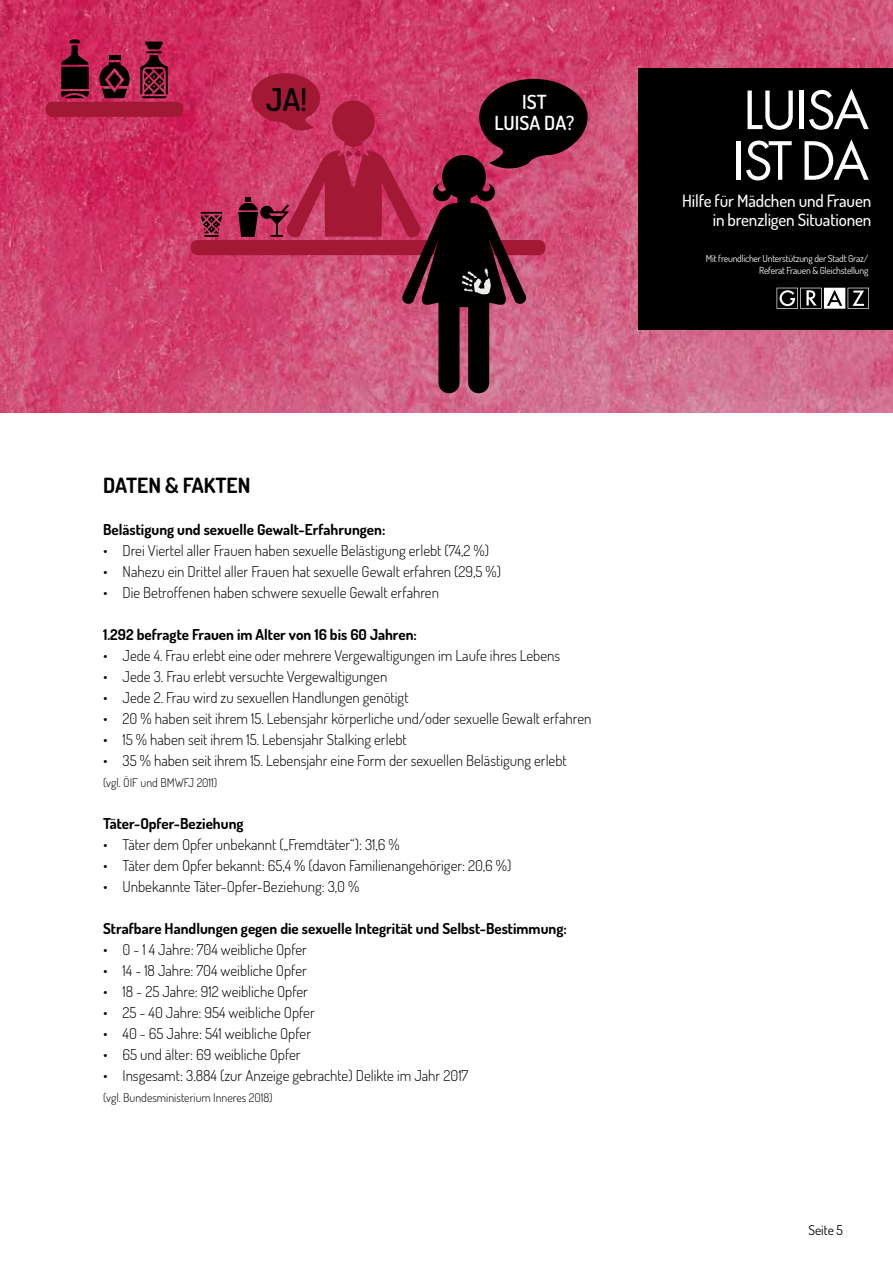
<style>
.page{position:relative;width:893px;height:1263px;background:#fff}
.page>*{position:absolute;margin:0;border:0;box-sizing:border-box;transform-origin:0 0}
.t1{font:57.75px/50.7px "Futura PT";letter-spacing:-.05em;color:#fff}
.t2{font:600 31.35px "Dosis";color:#000}
.t3{font:700 21px "Dosis";color:#000}
.t4{font:600 19.5px/21.1px "Dosis";color:#fff;text-align:center}
.t5{font:500 16.95px/18.9px "Dosis";letter-spacing:-.01em;color:#fff;text-align:right}
.t6{font:300 15px "Dosis";color:#000}
.t7{font:700 15px "Dosis";color:#000}
.t8{font:13.5px "Dosis";color:#000}
.t9{font:300 12px "Dosis";color:#000}
.t10{font:9.6px/11.9px "Dosis";letter-spacing:-.02em;color:#fff;text-align:right}
</style>
<div class="page">
<img style="left:0;top:0;width:893px;height:412px">
<div style="left:638px;top:68px;width:255px;height:262px;background:#000"></div>
<svg style="left:777px;top:288px;width:92px;height:21px"></svg>
<div style="left:46px;top:102px;width:137px;height:15px;background:#a31834;border-radius:7px"></div>
<svg style="left:140px;top:42px;width:28px;height:56px;background:#6d1933"></svg>
<svg style="left:98px;top:62px;width:33px;height:36px"></svg>
<div style="left:109px;top:55px;width:11px;height:5px;background:#000"></div>
<svg style="left:61px;top:39px;width:28px;height:26px"></svg>
<div style="left:61px;top:67px;width:28px;height:22px;background:#000"></div>
<svg style="left:61px;top:91px;width:28px;height:7px"></svg>
<div style="left:191px;top:240px;width:354px;height:15px;background:#a31834;border-radius:7px"></div>
<svg style="left:201px;top:212px;width:21px;height:25px"></svg>
<svg style="left:238px;top:73px;width:350px;height:320px;background:#a63959"></svg>
<h2 class="t2" style="left:266px;top:79px;width:42px">JA!</h2>
<h3 class="t4" style="left:495px;top:91px;width:81px">IST<br>LUISA DA?</h3>
<h3 class="t3" style="left:103px;top:471px;width:149px">DATEN &amp; FAKTEN</h3>
<p class="t7" style="left:103px;top:519px;width:284px">Belästigung und sexuelle Gewalt-Erfahrungen:</p>
<p class="t6" style="left:103px;top:540px;width:388px">• Drei Viertel aller Frauen haben sexuelle Belästigung erlebt (74,2 %)</p>
<p class="t6" style="left:103px;top:561px;width:399px">• Nahezu ein Drittel aller Frauen hat sexuelle Gewalt erfahren (29,5 %)</p>
<p class="t6" style="left:103px;top:582px;width:337px">• Die Betroffenen haben schwere sexuelle Gewalt erfahren</p>
<p class="t7" style="left:103px;top:624px;width:315px">1.292 befragte Frauen im Alter von 16 bis 60 Jahren:</p>
<p class="t6" style="left:103px;top:645px;width:458px">• Jede 4. Frau erlebt eine oder mehrere Vergewaltigungen im Laufe ihres Lebens</p>
<p class="t6" style="left:103px;top:666px;width:286px">• Jede 3. Frau erlebt versuchte Vergewaltigungen</p>
<p class="t6" style="left:103px;top:687px;width:307px">• Jede 2. Frau wird zu sexuellen Handlungen genötigt</p>
<p class="t6" style="left:103px;top:708px;width:490px">• 20 % haben seit ihrem 15. Lebensjahr körperliche und/oder sexuelle Gewalt erfahren</p>
<p class="t6" style="left:103px;top:729px;width:305px">• 15 % haben seit ihrem 15. Lebensjahr Stalking erlebt</p>
<p class="t6" style="left:103px;top:750px;width:465px">• 35 % haben seit ihrem 15. Lebensjahr eine Form der sexuellen Belästigung erlebt</p>
<p class="t9" style="left:103px;top:774px;width:116px">(vgl. ÖIF und BMWFJ 2011)</p>
<p class="t7" style="left:103px;top:813px;width:142px">Täter-Opfer-Beziehung</p>
<p class="t6" style="left:103px;top:834px;width:298px">• Täter dem Opfer unbekannt („Fremdtäter“): 31,6 %</p>
<p class="t6" style="left:103px;top:855px;width:410px">• Täter dem Opfer bekannt: 65,4 % (davon Familienangehöriger: 20,6 %)</p>
<p class="t6" style="left:103px;top:876px;width:258px">• Unbekannte Täter-Opfer-Beziehung: 3,0 %</p>
<p class="t7" style="left:103px;top:918px;width:465px">Strafbare Handlungen gegen die sexuelle Integrität und Selbst-Bestimmung:</p>
<p class="t6" style="left:103px;top:939px;width:205px">• 0 - 1 4 Jahre: 704 weibliche Opfer</p>
<p class="t6" style="left:103px;top:960px;width:205px">• 14 - 18 Jahre: 704 weibliche Opfer</p>
<p class="t6" style="left:103px;top:981px;width:206px">• 18 - 25 Jahre: 912 weibliche Opfer</p>
<p class="t6" style="left:103px;top:1002px;width:213px">• 25 - 40 Jahre: 954 weibliche Opfer</p>
<p class="t6" style="left:103px;top:1023px;width:209px">• 40 - 65 Jahre: 541 weibliche Opfer</p>
<p class="t6" style="left:103px;top:1044px;width:199px">• 65 und älter: 69 weibliche Opfer</p>
<p class="t6" style="left:103px;top:1065px;width:367px">• Insgesamt: 3.884 (zur Anzeige gebrachte) Delikte im Jahr 2017</p>
<p class="t9" style="left:103px;top:1089px;width:171px">(vgl. Bundesministerium Inneres 2018)</p>
<h1 class="t1" style="left:732px;top:84px;width:139px">LUISA<br>IST DA</h1>
<p class="t5" style="left:682px;top:191px;width:191px">Hilfe für Mädchen und Frauen in brenzligen Situationen</p>
<p class="t10" style="left:706px;top:252px;width:164px">Mit freundlicher Unterstützung der Stadt Graz/<br>Referat Frauen &amp; Gleichstellung</p>
<p class="t8" style="left:808px;top:1221px;width:36px">Seite 5</p>
</div>
